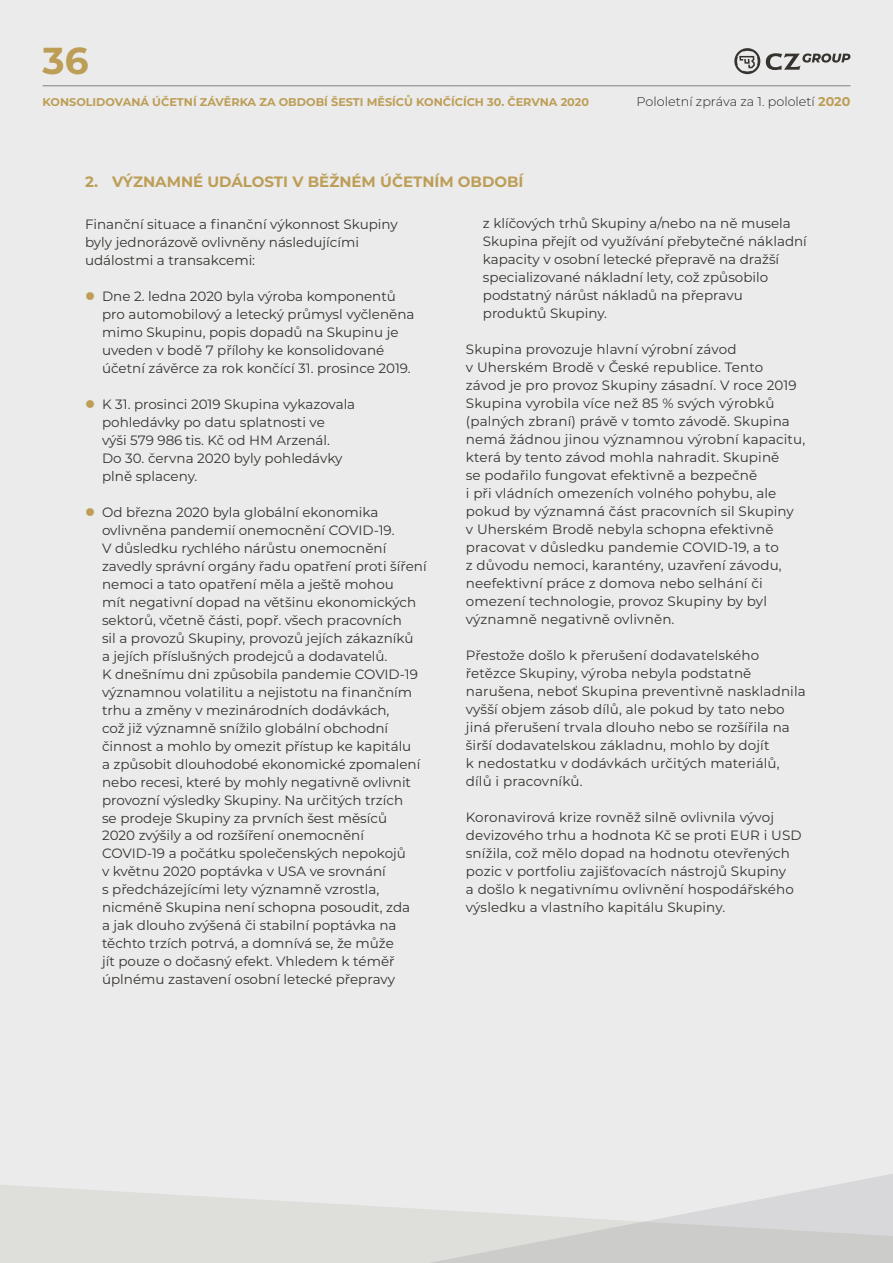
<style>
.page{position:relative;width:893px;height:1263px;background:#ebebec}
.page>*{position:absolute;margin:0;border:0;box-sizing:border-box;transform-origin:0 0}
.t1{font:700 37.5px "Montserrat";color:#bd9e57}
.t2{font:700 15px "Montserrat";color:#bd9e57}
.t3{font:13.5px/18px "Montserrat";color:#36332e}
.t4{font:300 12.75px "Montserrat";color:#231f20}
.t5{font:700 11.25px "Montserrat";color:#bd9e57}
.s1{font-weight:700;color:#bd9e57}
</style>
<div class="page">
<div style="left:0;top:1185px;width:41px;height:78px;background:#dededb"></div>
<svg style="left:41px;top:1174px;width:852px;height:89px;fill:#dededb"></svg>
<hr style="left:43px;top:85px;width:807px;height:1px;background:#828280">
<svg style="left:766px;top:53px;width:84px;height:17px"></svg>
<svg style="left:734px;top:48px;width:26px;height:26px"></svg>
<h1 class="t1" style="left:43px;top:34px;width:48px">36</h1>
<p class="t5" style="left:43px;top:94px;width:548px">KONSOLIDOVANÁ ÚČETNÍ ZÁVĚRKA ZA OBDOBÍ ŠESTI MĚSÍCŮ KONČÍCÍCH 30. ČERVNA 2020</p>
<p class="t2" style="left:85px;top:171px;width:440px">2. VÝZNAMNÉ UDÁLOSTI V BĚŽNÉM ÚČETNÍM OBDOBÍ</p>
<p class="t4" style="left:637px;top:93px;width:215px">Pololetní zpráva za 1. pololetí <span class="s1">2020</span></p>
<p class="t3" style="left:85px;top:214px;width:314px">Finanční situace a finanční výkonnost Skupiny byly jednorázově ovlivněny následujícími událostmi a transakcemi:</p>
<p class="t3" style="left:102px;top:286px;width:314px">Dne 2. ledna 2020 byla výroba komponentů pro automobilový a letecký průmysl vyčleněna mimo Skupinu, popis dopadů na Skupinu je uveden v bodě 7 přílohy ke konsolidované účetní závěrce za rok končící 31. prosince 2019.</p>
<p class="t3" style="left:102px;top:394px;width:255px">K 31. prosinci 2019 Skupina vykazovala pohledávky po datu splatnosti ve<br>výši 579 986 tis. Kč od HM Arzenál.<br>Do 30. června 2020 byly pohledávky plně splaceny.</p>
<p class="t3" style="left:102px;top:502px;width:326px">Od března 2020 byla globální ekonomika ovlivněna pandemií onemocnění COVID-19.<br>V důsledku rychlého nárůstu onemocnění zavedly správní orgány řadu opatření proti šíření nemoci a tato opatření měla a ještě mohou<br>mít negativní dopad na většinu ekonomických sektorů, včetně části, popř. všech pracovních<br>sil a provozů Skupiny, provozů jejích zákazníků<br>a jejích příslušných prodejců a dodavatelů.<br>K dnešnímu dni způsobila pandemie COVID-19 významnou volatilitu a nejistotu na finančním trhu a změny v mezinárodních dodávkách,<br>což již významně snížilo globální obchodní činnost a mohlo by omezit přístup ke kapitálu<br>a způsobit dlouhodobé ekonomické zpomalení nebo recesi, které by mohly negativně ovlivnit provozní výsledky Skupiny. Na určitých trzích<br>se prodeje Skupiny za prvních šest měsíců<br>2020 zvýšily a od rozšíření onemocnění COVID-19 a počátku společenských nepokojů<br>v květnu 2020 poptávka v USA ve srovnání<br>s předcházejícími lety významně vzrostla, nicméně Skupina není schopna posoudit, zda<br>a jak dlouho zvýšená či stabilní poptávka na těchto trzích potrvá, a domnívá se, že může<br>jít pouze o dočasný efekt. Vhledem k téměř úplnému zastavení osobní letecké přepravy</p>
<p class="t3" style="left:483px;top:214px;width:326px">z klíčových trhů Skupiny a/nebo na ně musela Skupina přejít od využívání přebytečné nákladní kapacity v osobní letecké přepravě na dražší specializované nákladní lety, což způsobilo podstatný nárůst nákladů na přepravu produktů Skupiny.</p>
<p class="t3" style="left:466px;top:340px;width:341px">Skupina provozuje hlavní výrobní závod<br>v Uherském Brodě v České republice. Tento závod je pro provoz Skupiny zásadní. V roce 2019<br>Skupina vyrobila více než 85 % svých výrobků (palných zbraní) právě v tomto závodě. Skupina nemá žádnou jinou významnou výrobní kapacitu, která by tento závod mohla nahradit. Skupině<br>se podařilo fungovat efektivně a bezpečně<br>i při vládních omezeních volného pohybu, ale pokud by významná část pracovních sil Skupiny<br>v Uherském Brodě nebyla schopna efektivně pracovat v důsledku pandemie COVID-19, a to<br>z důvodu nemoci, karantény, uzavření závodu, neefektivní práce z domova nebo selhání či omezení technologie, provoz Skupiny by byl významně negativně ovlivněn.</p>
<p class="t3" style="left:466px;top:646px;width:341px">Přestože došlo k přerušení dodavatelského řetězce Skupiny, výroba nebyla podstatně narušena, neboť Skupina preventivně naskladnila vyšší objem zásob dílů, ale pokud by tato nebo jiná přerušení trvala dlouho nebo se rozšířila na širší dodavatelskou základnu, mohlo by dojít<br>k nedostatku v dodávkách určitých materiálů, dílů i pracovníků.</p>
<p class="t3" style="left:466px;top:808px;width:337px">Koronavirová krize rovněž silně ovlivnila vývoj devizového trhu a hodnota Kč se proti EUR i USD snížila, což mělo dopad na hodnotu otevřených pozic v portfoliu zajišťovacích nástrojů Skupiny<br>a došlo k negativnímu ovlivnění hospodářského výsledku a vlastního kapitálu Skupiny.</p>
</div>
